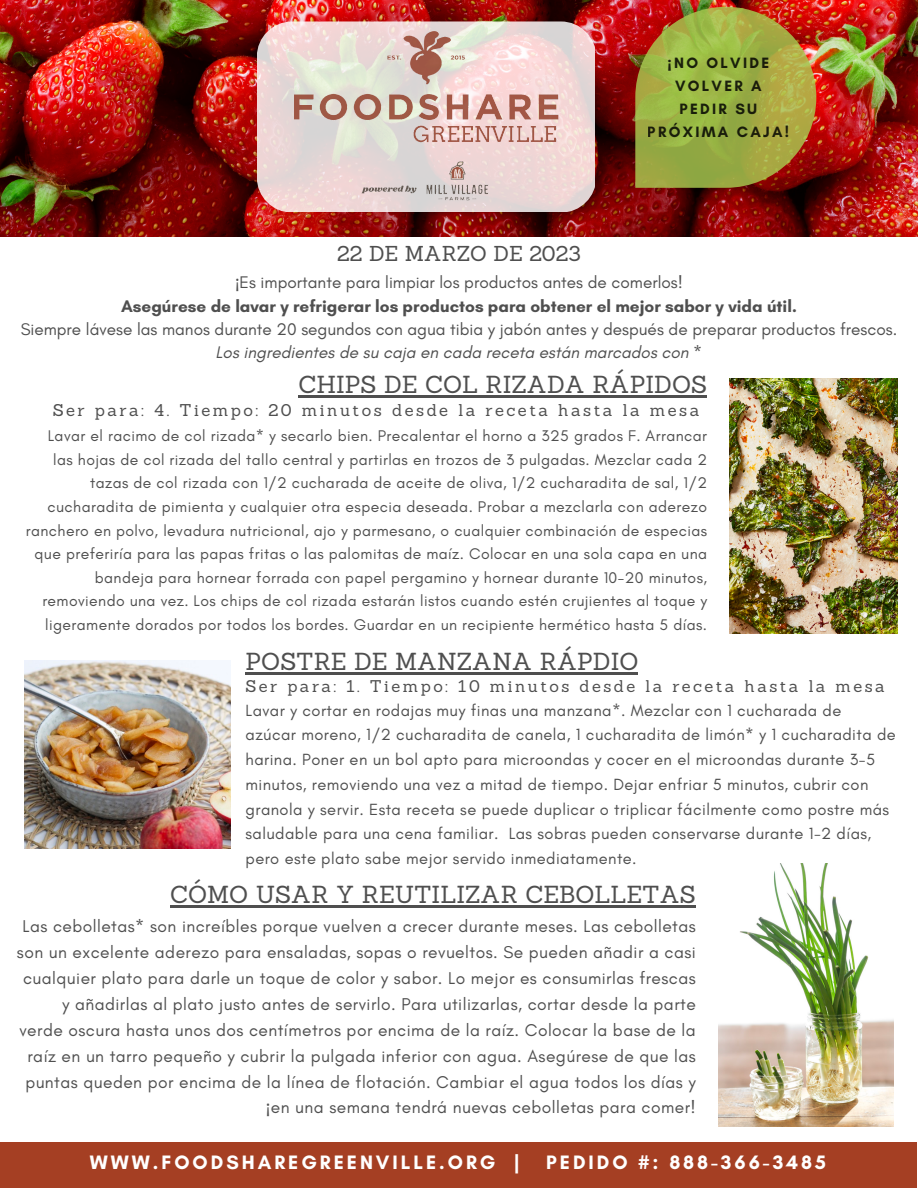
<style>
.page{position:relative;width:918px;height:1188px;background:#fff}
.page>*{position:absolute;margin:0;border:0;box-sizing:border-box;transform-origin:0 0}
.t1{font:24px "Sanchez";color:#4f4f4f}
.t2{font:21px "Sanchez";color:#4f4f4f}
.t3{font:700 19.8px "Glacial Indifference";letter-spacing:.15em;color:#fff}
.t4{font:17.4px/25.8px "Glacial Indifference";letter-spacing:.025em;color:#4f4f4f;text-align:right}
.t5{font:700 17.1px/23.4px "Glacial Indifference";color:#4f4f4f;text-align:center}
.t6{font:17.1px "Glacial Indifference";color:#4f4f4f}
.t7{font:italic 17.1px "Glacial Indifference";color:#4f4f4f}
.t8{font:16.65px "Sanchez";letter-spacing:.15em;color:#4f4f4f}
.t9{font:16.5px/24.8px "Glacial Indifference";letter-spacing:.025em;color:#4f4f4f}
.t10{font:16.5px "Sanchez";letter-spacing:.15em;color:#4f4f4f}
.t11{font:15.75px/23.7px "Glacial Indifference";letter-spacing:.025em;color:#4f4f4f;text-align:right}
.t12{font:700 15.3px/22.8px "Glacial Indifference";letter-spacing:.15em;color:#000;text-align:center}
.s1{font-family:"Noto Sans"}
.s2{font-family:"Noto Sans";font-weight:400}
.s3{font-weight:400}
</style>
<div class="page">
<div style="left:0;top:1142px;width:917px;height:46px;background:#a53f23"></div>
<img style="left:0;top:0;width:918px;height:236px">
<svg style="left:635px;top:7px;width:181px;height:181px;background:#a1973c"></svg>
<svg style="left:257px;top:21px;width:338px;height:191px;background:#ebd6d5"></svg>
<img style="left:294px;top:31px;width:265px;height:172px">
<img style="left:718px;top:864px;width:176px;height:263px">
<img style="left:729px;top:378px;width:168px;height:256px">
<img style="left:24px;top:661px;width:206px;height:188px">
<hr style="left:298px;top:395px;width:409px;height:3px;background:#4f4f4f">
<hr style="left:170px;top:905px;width:526px;height:2px;background:#4f4f4f">
<hr style="left:246px;top:672px;width:392px;height:2px;background:#4f4f4f">
<h2 class="t2" style="left:337px;top:240px;width:245px">22 DE MARZO DE 2023</h2>
<p class="t12" style="left:648px;top:52px;width:143px"><span class="s1">¡</span>NO OLVIDE<br>VOLVER A<br>PEDIR SU<br>PRÓXIMA CAJA!</p>
<p class="t5" style="left:121px;top:270px;width:677px"><span class="s2">¡</span><span class="s3">Es importante para limpiar los productos antes de comerlos!<br></span>Asegúrese de lavar y refrigerar los productos para obtener el mejor sabor y vida útil.</p>
<p class="t6" style="left:21px;top:319px;width:878px">Siempre lávese las manos durante 20 segundos con agua tibia y jabón antes y después de preparar productos frescos.</p>
<p class="t7" style="left:216px;top:342px;width:488px">Los ingredientes de su caja en cada receta están marcados con *</p>
<h1 class="t1" style="left:298px;top:369px;width:410px">CHIPS DE COL RIZADA RÁPIDOS</h1>
<p class="t8" style="left:53px;top:399px;width:648px">Ser para: 4. Tiempo: 20 minutos desde la receta hasta la mesa</p>
<p class="t11" style="left:26px;top:424px;width:683px">Lavar el racimo de col rizada* y secarlo bien. Precalentar el horno a 325 grados F. Arrancar las hojas de col rizada del tallo central y partirlas en trozos de 3 pulgadas. Mezclar cada 2 tazas de col rizada con 1/2 cucharada de aceite de oliva, 1/2 cucharadita de sal, 1/2 cucharadita de pimienta y cualquier otra especia deseada. Probar a mezclarla con aderezo ranchero en polvo, levadura nutricional, ajo y parmesano, o cualquier combinación de especias que preferiría para las papas fritas o las palomitas de maíz. Colocar en una sola capa en una bandeja para hornear forrada con papel pergamino y hornear durante 10-20 minutos, removiendo una vez. Los chips de col rizada estarán listos cuando estén crujientes al toque y ligeramente dorados por todos los bordes. Guardar en un recipiente hermético hasta 5 días.</p>
<h1 class="t1" style="left:246px;top:646px;width:394px">POSTRE DE MANZANA RÁPDIO</h1>
<p class="t10" style="left:246px;top:676px;width:641px">Ser para: 1. Tiempo: 10 minutos desde la receta hasta la mesa</p>
<p class="t9" style="left:246px;top:698px;width:652px">Lavar y cortar en rodajas muy finas una manzana*. Mezclar con 1 cucharada de azúcar moreno, 1/2 cucharadita de canela, 1 cucharadita de limón* y 1 cucharadita de harina. Poner en un bol apto para microondas y cocer en el microondas durante 3-5 minutos, removiendo una vez a mitad de tiempo. Dejar enfriar 5 minutos, cubrir con granola y servir. Esta receta se puede duplicar o triplicar fácilmente como postre más saludable para una cena familiar. Las sobras pueden conservarse durante 1-2 días, pero este plato sabe mejor servido inmediatamente.</p>
<h1 class="t1" style="left:170px;top:879px;width:527px">CÓMO USAR Y REUTILIZAR CEBOLLETAS</h1>
<p class="t4" style="left:17px;top:913px;width:680px">Las cebolletas* son increíbles porque vuelven a crecer durante meses. Las cebolletas son un excelente aderezo para ensaladas, sopas o revueltos. Se pueden añadir a casi cualquier plato para darle un toque de color y sabor. Lo mejor es consumirlas frescas y añadirlas al plato justo antes de servirlo. Para utilizarlas, cortar desde la parte verde oscura hasta unos dos centímetros por encima de la raíz. Colocar la base de la raíz en un tarro pequeño y cubrir la pulgada inferior con agua. Asegúrese de que las puntas queden por encima de la línea de flotación. Cambiar el agua todos los días y <span class="s1">¡</span>en una semana tendrá nuevas cebolletas para comer!</p>
<p class="t3" style="left:90px;top:1150px;width:431px">WWW.FOODSHAREGREENVILLE.ORG |</p>
<p class="t3" style="left:546px;top:1150px;width:281px">PEDIDO #: 888-366-3485</p>
</div>
